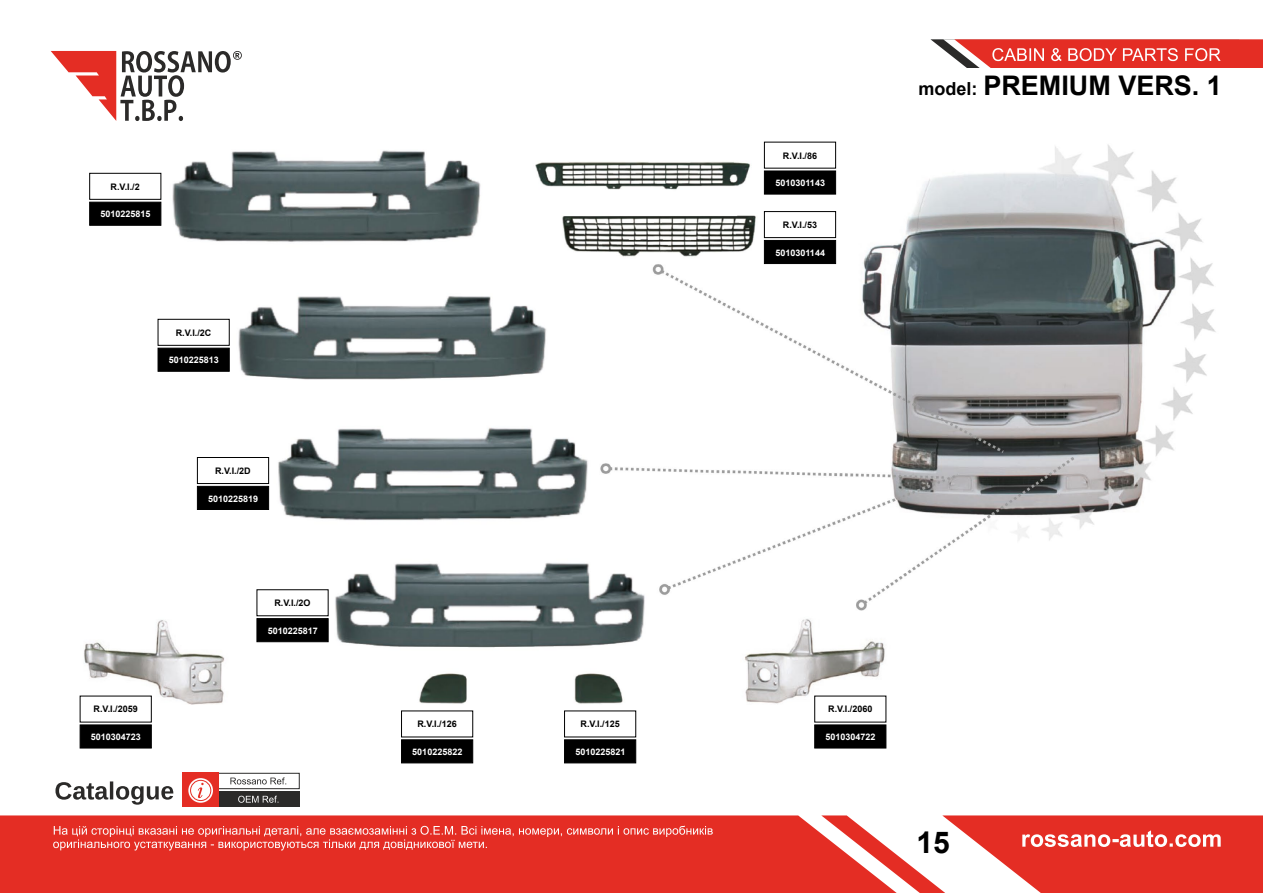
<style>
.page{position:relative;width:1263px;height:893px;background:#fff}
.page>*{position:absolute;margin:0;border:0;box-sizing:border-box;transform-origin:0 0}
.t1{font:700 30px "Arial";color:#000}
.t2{font:700 27px "Arial";color:#000}
.t3{font:700 9px "Arial";color:#fff}
.t4{font:700 9px "Arial";color:#000}
.s1{font-size:18px}
</style>
<div class="page">
<svg style="left:0;top:815px;width:1263px;height:78px;background:#e7463e"></svg>
<svg style="left:51px;top:51px;width:191px;height:70px"></svg>
<svg style="left:55px;top:781px;width:118px;height:24px"></svg>
<svg style="left:930px;top:39px;width:333px;height:29px;background:#e1544d"></svg>
<svg style="left:1022px;top:830px;width:199px;height:17px"></svg>
<svg style="left:53px;top:826px;width:660px;height:24px;background:#e84e46"></svg>
<svg style="left:230px;top:777px;width:56px;height:7px"></svg>
<div style="left:217px;top:773px;width:83px;height:16px;border:1px solid #2b2a29"></div>
<div style="left:217px;top:791px;width:83px;height:16px;background:#2b2a29"></div>
<svg style="left:238px;top:796px;width:40px;height:7px"></svg>
<div style="left:182px;top:773px;width:36px;height:34px;background:#e42d24"></div>
<svg style="left:188px;top:778px;width:25px;height:25px"></svg>
<div style="left:191px;top:780px;width:20px;height:20px;background:#fefefe;border-radius:50%"></div>
<div style="left:190px;top:780px;width:21px;height:21px;border:1px solid #e42d24;border-radius:50%"></div>
<svg style="left:198px;top:783px;width:6px;height:15px"></svg>
<img style="left:79px;top:141px;width:1137px;height:563px">
<div style="left:401px;top:739px;width:72px;height:24px;background:#000;border:1px solid #000"></div>
<div style="left:257px;top:618px;width:71px;height:24px;background:#000;border:1px solid #000"></div>
<div style="left:257px;top:589px;width:71px;height:27px;background:#fff"></div>
<div style="left:564px;top:739px;width:72px;height:24px;background:#000;border:1px solid #000"></div>
<div style="left:814px;top:724px;width:72px;height:24px;background:#000;border:1px solid #000"></div>
<div style="left:814px;top:696px;width:72px;height:26px;background:#fff"></div>
<div style="left:80px;top:724px;width:72px;height:24px;background:#000;border:1px solid #000"></div>
<div style="left:80px;top:696px;width:72px;height:26px;background:#fff"></div>
<div style="left:197px;top:486px;width:72px;height:24px;background:#000;border:1px solid #000"></div>
<div style="left:197px;top:457px;width:72px;height:27px;background:#fff;border:1px solid #000"></div>
<div style="left:764px;top:171px;width:72px;height:23px;background:#000"></div>
<div style="left:764px;top:142px;width:72px;height:27px;background:#fff"></div>
<div style="left:89px;top:202px;width:72px;height:24px;background:#000;border:1px solid #000"></div>
<div style="left:89px;top:173px;width:72px;height:27px;background:#fff;border:1px solid #000"></div>
<div style="left:158px;top:348px;width:72px;height:24px;background:#000;border:1px solid #000"></div>
<div style="left:158px;top:319px;width:72px;height:27px;background:#fff;border:1px solid #000"></div>
<div style="left:764px;top:240px;width:72px;height:24px;background:#000"></div>
<div style="left:764px;top:211px;width:72px;height:27px;background:#fff;border:1px solid #000"></div>
<h2 class="t2" style="left:918px;top:67px;width:305px"><span class="s1">model:</span> PREMIUM VERS. 1</h2>
<p class="t4" style="left:783px;top:149px;width:36px">R.V.I./86</p>
<p class="t4" style="left:111px;top:181px;width:31px">R.V.I./2</p>
<p class="t3" style="left:775px;top:177px;width:51px">5010301143</p>
<p class="t3" style="left:100px;top:208px;width:52px">5010225815</p>
<p class="t4" style="left:783px;top:219px;width:36px">R.V.I./53</p>
<p class="t3" style="left:775px;top:246px;width:51px">5010301144</p>
<p class="t4" style="left:176px;top:327px;width:37px">R.V.I./2C</p>
<p class="t3" style="left:169px;top:354px;width:52px">5010225813</p>
<p class="t4" style="left:215px;top:465px;width:37px">R.V.I./2D</p>
<p class="t3" style="left:208px;top:492px;width:52px">5010225819</p>
<p class="t4" style="left:274px;top:597px;width:38px">R.V.I./2O</p>
<p class="t3" style="left:268px;top:625px;width:52px">5010225817</p>
<p class="t4" style="left:94px;top:703px;width:46px">R.V.I./2059</p>
<p class="t4" style="left:828px;top:703px;width:46px">R.V.I./2060</p>
<p class="t4" style="left:417px;top:718px;width:41px">R.V.I./126</p>
<p class="t4" style="left:580px;top:718px;width:41px">R.V.I./125</p>
<p class="t3" style="left:91px;top:731px;width:52px">5010304723</p>
<p class="t3" style="left:825px;top:731px;width:52px">5010304722</p>
<p class="t3" style="left:412px;top:746px;width:52px">5010225822</p>
<p class="t3" style="left:575px;top:746px;width:52px">5010225821</p>
<h1 class="t1" style="left:916px;top:823px;width:35px">15</h1>
</div>
